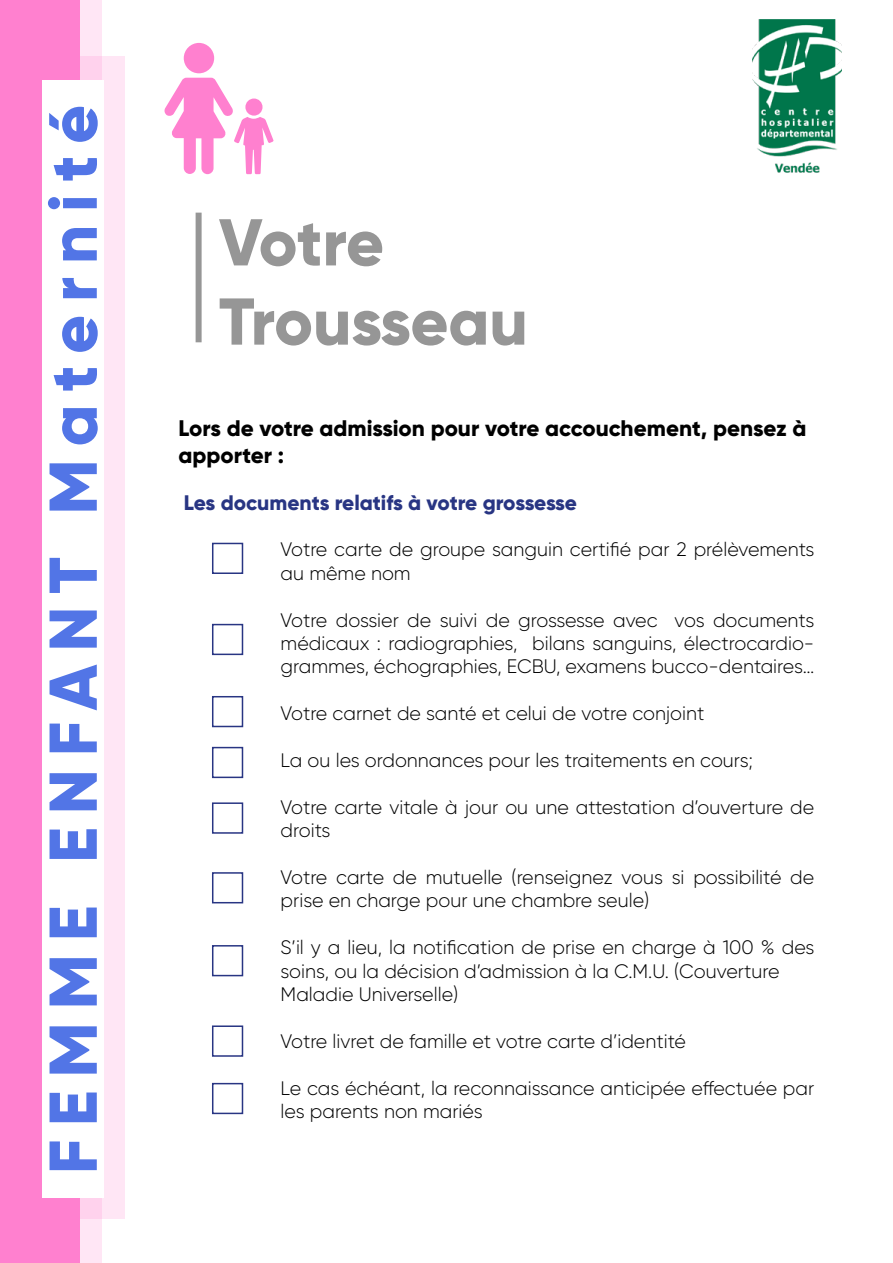
<style>
.page{position:relative;width:893px;height:1263px;background:#fff}
.page>*{position:absolute;margin:0;border:0;box-sizing:border-box;transform-origin:0 0}
.t1{font:800 67.5px "Gilroy";letter-spacing:.19em;color:#5275e6}
.t2{font:800 66px/79.2px "Gilroy";letter-spacing:-.01em;color:#969696}
.t3{font:800 22.5px/27px "Gilroy";color:#000}
.t4{font:800 21px "Gilroy";letter-spacing:-.005em;color:#283583}
.t5{font:300 19.5px/23.4px "Gilroy";color:#000}
</style>
<div class="page">
<div style="left:22px;top:0;width:80px;height:1263px;background:#ffe6f5"></div>
<div style="left:63px;top:56px;width:61px;height:1162px;background:#ffe6f5"></div>
<div style="left:0;top:0;width:80px;height:1263px;background:#ff80cf"></div>
<div style="left:43px;top:81px;width:61px;height:1117px;background:#fff"></div>
<img style="left:753px;top:19px;width:89px;height:154px">
<div style="left:196px;top:213px;width:6px;height:129px;background:#969696"></div>
<div style="left:184px;top:43px;width:30px;height:30px;background:#ff80cf;border-radius:50%"></div>
<svg style="left:164px;top:78px;width:110px;height:96px"></svg>
<div style="left:245px;top:99px;width:17px;height:17px;background:#ff80cf;border-radius:50%"></div>
<div style="left:212px;top:543px;width:31px;height:31px;border:2px solid #283583"></div>
<div style="left:212px;top:624px;width:31px;height:31px;border:2px solid #283583"></div>
<div style="left:212px;top:696px;width:31px;height:31px;border:2px solid #283583"></div>
<div style="left:212px;top:945px;width:31px;height:31px;border:2px solid #283583"></div>
<div style="left:212px;top:747px;width:31px;height:31px;border:2px solid #283583"></div>
<div style="left:212px;top:802px;width:31px;height:32px;border:2px solid #283583"></div>
<div style="left:212px;top:872px;width:31px;height:31px;border:2px solid #283583"></div>
<div style="left:212px;top:1083px;width:31px;height:31px;border:2px solid #283583"></div>
<div style="left:212px;top:1025px;width:31px;height:32px;border:2px solid #283583"></div>
<h1 class="t1" style="left:31px;top:1174px;width:1071px;rotate:-90deg">FEMME ENFANT Maternité</h1>
<h2 class="t2" style="left:219px;top:202px;width:310px">Votre<br>Trousseau</h2>
<p class="t3" style="left:179px;top:414px;width:629px">Lors de votre admission pour votre accouchement, pensez à apporter :</p>
<p class="t4" style="left:184px;top:489px;width:395px">Les documents relatifs à votre grossesse</p>
<p class="t5" style="left:281px;top:538px;width:535px">Votre carte de groupe sanguin certifié par 2 prélèvements au même nom</p>
<p class="t5" style="left:281px;top:608px;width:535px;text-align:justify">Votre dossier de suivi de grossesse avec vos documents médicaux : radiographies, bilans sanguins, électrocardio&shy;grammes, échographies, ECBU, examens bucco-dentaires…</p>
<p class="t5" style="left:281px;top:701px;width:425px">Votre carnet de santé et celui de votre conjoint</p>
<p class="t5" style="left:281px;top:748px;width:474px">La ou les ordonnances pour les traitements en cours;</p>
<p class="t5" style="left:281px;top:795px;width:535px">Votre carte vitale à jour ou une attestation d’ouverture de droits</p>
<p class="t5" style="left:281px;top:865px;width:535px">Votre carte de mutuelle (renseignez vous si possibilité de prise en charge pour une chambre seule)</p>
<p class="t5" style="left:281px;top:935px;width:535px">S’il y a lieu, la notification de prise en charge à 100 % des soins, ou la décision d’admission à la C.M.U. (Couverture<br>Maladie Universelle)</p>
<p class="t5" style="left:281px;top:1029px;width:407px">Votre livret de famille et votre carte d’identité</p>
<p class="t5" style="left:281px;top:1076px;width:535px">Le cas échéant, la reconnaissance anticipée effectuée par les parents non mariés</p>
</div>
